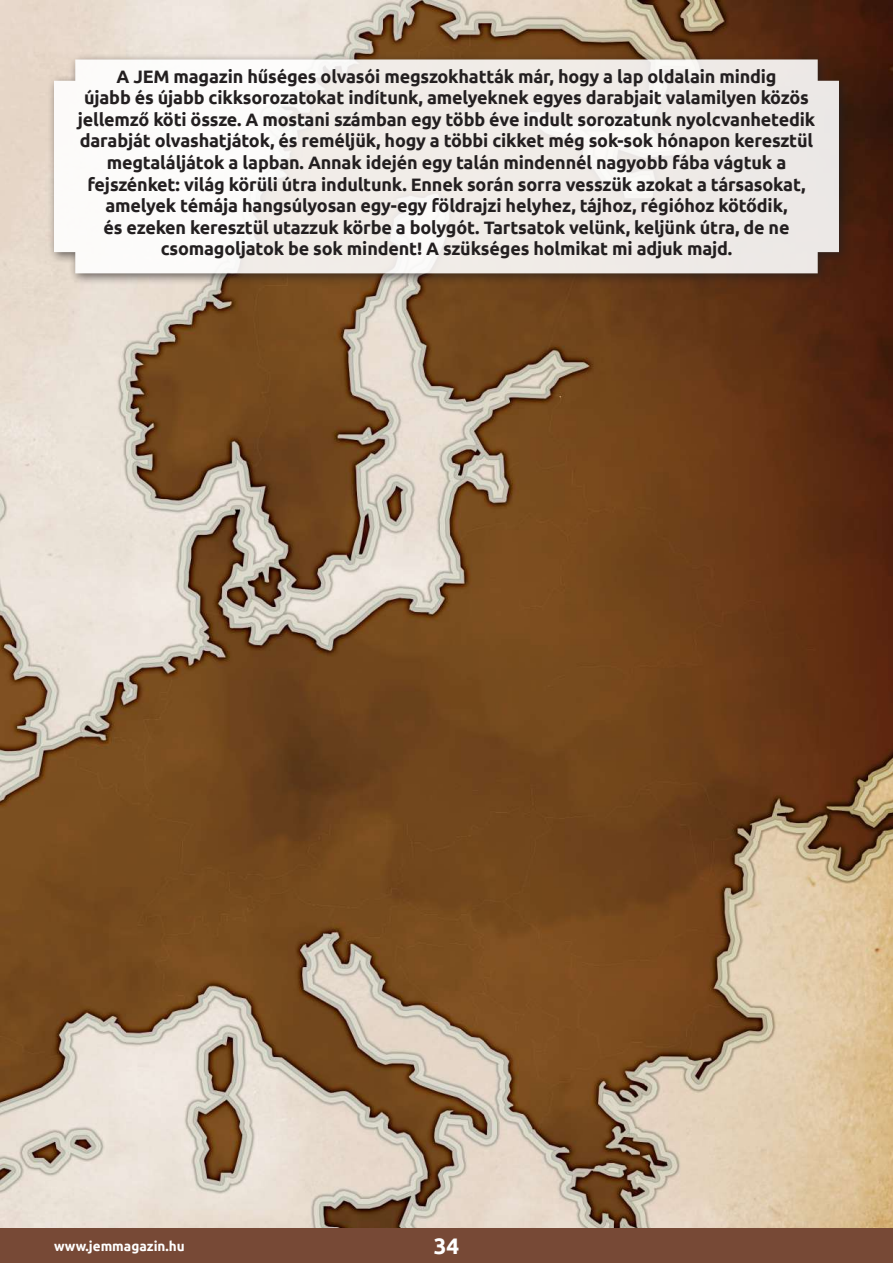
<style>
.page{position:relative;width:893px;height:1263px;background:#fff}
.page>*{position:absolute;margin:0;border:0;box-sizing:border-box;transform-origin:0 0}
.t1{font:700 22.5px "Ubuntu";color:#fff}
.t2{font:700 18px/21.6px "Ubuntu";letter-spacing:-.01em;color:#231f20;text-align:center}
.t3{font:700 13.5px "Ubuntu";color:#fff}
</style>
<div class="page">
<img style="left:0;top:0;width:893px;height:1228px">
<div style="left:48px;top:53px;width:803px;height:233px;background:#231f20;opacity:.75"></div>
<svg style="left:54px;top:59px;width:785px;height:214px;fill:#f1ece8"></svg>
<div style="left:0;top:1228px;width:893px;height:35px;background:#774936"></div>
<p class="t2" style="left:78px;top:65px;width:739px">A JEM magazin hűséges olvasói megszokhatták már, hogy a lap oldalain mindig<br>újabb és újabb cikksorozatokat indítunk, amelyeknek egyes darabjait valamilyen közös jellemző köti össze. A mostani számban egy több éve indult sorozatunk nyolcvanhetedik darabját olvashatjátok, és reméljük, hogy a többi cikket még sok-sok hónapon keresztül megtaláljátok a lapban. Annak idején egy talán mindennél nagyobb fába vágtuk a fejszénket: világ körüli útra indultunk. Ennek során sorra vesszük azokat a társasokat, amelyek témája hangsúlyosan egy-egy földrajzi helyhez, tájhoz, régióhoz kötődik,<br>és ezeken keresztül utazzuk körbe a bolygót. Tartsatok velünk, keljünk útra, de ne csomagoljatok be sok mindent! A szükséges holmikat mi adjuk majd.</p>
<p class="t3" style="left:54px;top:1238px;width:132px">www.jemmagazin.hu</p>
<p class="t1" style="left:434px;top:1232px;width:27px">34</p>
</div>
